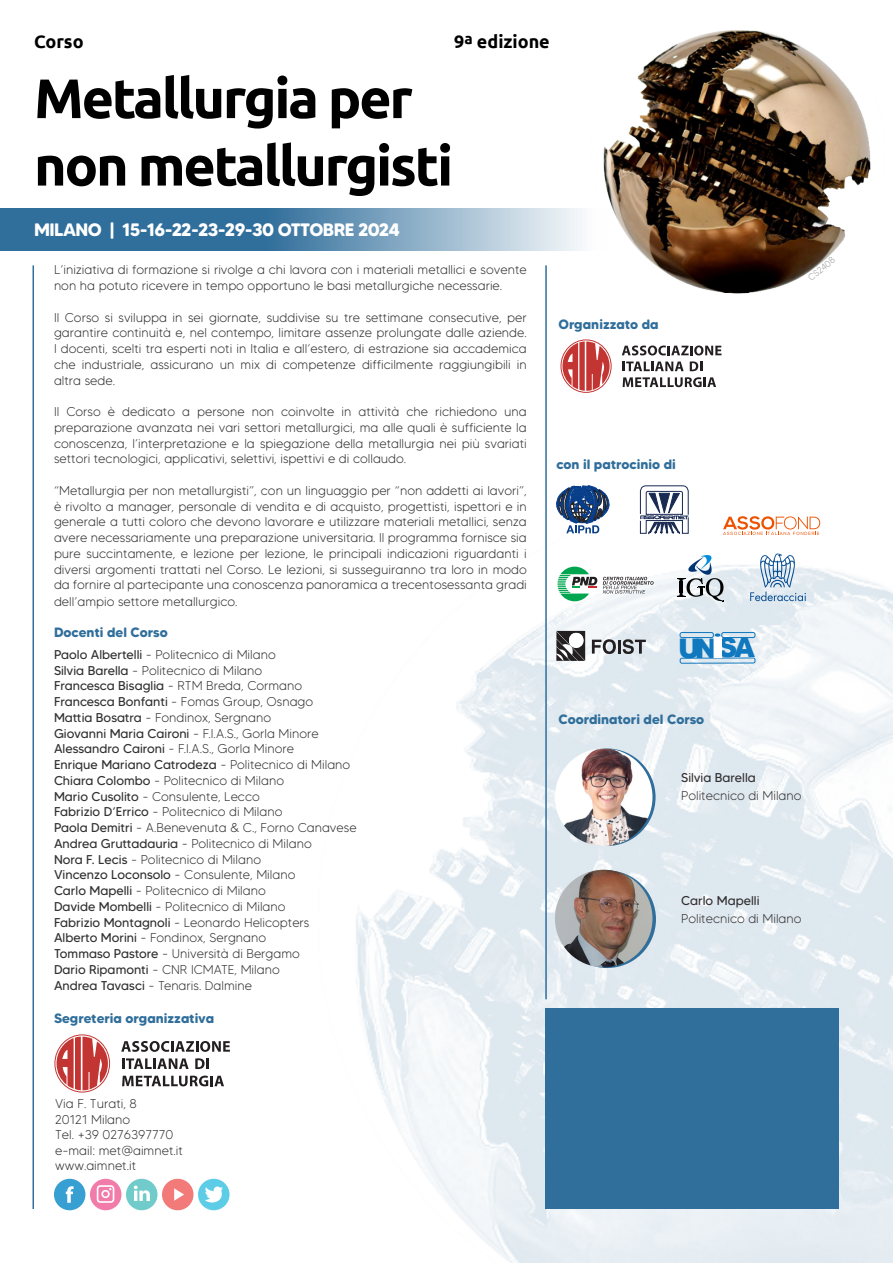
<style>
.page{position:relative;width:893px;height:1263px;background:#fff}
.page>*{position:absolute;margin:0;border:0;box-sizing:border-box;transform-origin:0 0}
.t1{font:700 55.5px/67.5px "Ubuntu";letter-spacing:-.04em;color:#000}
.t2{font:900 27px "Arial";color:#0f78be}
.t3{font:700 18px "MADE Tommy Soft";letter-spacing:-.04em;color:#fff}
.t4{font:700 18px "Ubuntu";color:#000}
.t5{font:700 13.5px "MADE Tommy Soft";color:#306e9b}
.t6{font:300 12.75px/15.8px "MADE Tommy Soft";color:#312f31;text-align:justify}
.t7{font:12.75px "MADE Tommy Soft";color:#312f31}
.s1{font-weight:400}
.s2{font-weight:300}
.s3{font-size:26.7px}
</style>
<div class="page">
<svg style="left:0;top:209px;width:582px;height:42px;background:#6492b4"></svg>
<img style="left:603px;top:30px;width:268px;height:264px">
<img style="left:356px;top:553px;width:537px;height:710px">
<svg style="left:558px;top:748px;width:98px;height:98px"></svg>
<svg style="left:558px;top:870px;width:98px;height:98px"></svg>
<svg style="left:622px;top:345px;width:99px;height:10px"></svg>
<svg style="left:623px;top:361px;width:61px;height:10px"></svg>
<svg style="left:690px;top:361px;width:12px;height:10px"></svg>
<svg style="left:623px;top:377px;width:93px;height:10px"></svg>
<svg style="left:562px;top:341px;width:48px;height:50px"></svg>
<div style="left:560px;top:339px;width:52px;height:54px;border:1px solid #c33532;border-radius:50%"></div>
<hr style="left:545px;top:265px;width:2px;height:734px;background:#306e9b">
<hr style="left:33px;top:265px;width:1px;height:944px;background:#306e9b">
<img style="left:555px;top:870px;width:97px;height:97px;border-radius:49px">
<img style="left:555px;top:748px;width:97px;height:98px;border-radius:49px">
<div style="left:545px;top:1008px;width:294px;height:201px;background:#306e9b"></div>
<div style="left:54px;top:1179px;width:31px;height:31px;background:#379fd1;border-radius:50%"></div>
<svg style="left:66px;top:1186px;width:8px;height:17px"></svg>
<svg style="left:90px;top:1179px;width:31px;height:31px"></svg>
<div style="left:97px;top:1185px;width:17px;height:18px;border:2px solid #fff;border-radius:3px"></div>
<div style="left:101px;top:1190px;width:9px;height:8px;border:2px solid #fff;border-radius:50%"></div>
<div style="left:126px;top:1179px;width:31px;height:31px;background:#70cbca;border-radius:50%"></div>
<svg style="left:134px;top:1185px;width:16px;height:16px"></svg>
<div style="left:198px;top:1179px;width:31px;height:31px;background:#5dcce7;border-radius:50%"></div>
<svg style="left:205px;top:1186px;width:18px;height:17px"></svg>
<div style="left:162px;top:1179px;width:31px;height:31px;background:#f27a78;border-radius:50%"></div>
<svg style="left:174px;top:1188px;width:10px;height:13px"></svg>
<svg style="left:121px;top:1041px;width:109px;height:11px"></svg>
<svg style="left:122px;top:1058px;width:67px;height:11px"></svg>
<svg style="left:195px;top:1058px;width:14px;height:11px"></svg>
<svg style="left:122px;top:1075px;width:102px;height:11px"></svg>
<svg style="left:57px;top:1036px;width:51px;height:54px"></svg>
<div style="left:54px;top:1034px;width:56px;height:58px;border:1px solid #c33532;border-radius:50%"></div>
<svg style="left:556px;top:485px;width:54px;height:48px"></svg>
<svg style="left:639px;top:485px;width:50px;height:49px"></svg>
<svg style="left:723px;top:516px;width:97px;height:19px"></svg>
<svg style="left:677px;top:555px;width:47px;height:47px"></svg>
<svg style="left:750px;top:554px;width:56px;height:47px"></svg>
<div style="left:680px;top:658px;width:75px;height:6px;border:1px solid #0f78be;border-radius:2px"></div>
<div style="left:680px;top:632px;width:34px;height:6px;border:1px solid #0f78be;border-radius:2px"></div>
<div style="left:721px;top:632px;width:34px;height:6px;border:1px solid #0f78be;border-radius:2px"></div>
<svg style="left:715px;top:633px;width:5px;height:4px"></svg>
<div style="left:714px;top:637px;width:7px;height:20px;background:#fff"></div>
<svg style="left:592px;top:639px;width:24px;height:15px"></svg>
<svg style="left:622px;top:639px;width:24px;height:15px"></svg>
<hr style="left:618px;top:640px;width:3px;height:14px;background:#231f20">
<svg style="left:556px;top:631px;width:29px;height:30px"></svg>
<svg style="left:557px;top:567px;width:40px;height:34px"></svg>
<svg style="left:603px;top:577px;width:51px;height:17px"></svg>
<svg style="left:808px;top:256px;width:27px;height:24px"></svg>
<h3 class="t4" style="left:34px;top:31px;width:51px">Corso</h3>
<h3 class="t4" style="left:454px;top:31px;width:97px">9<sup>a</sup> edizione</h3>
<h1 class="t1" style="left:34px;top:64px;width:421px">Metallurgia per non metallurgisti</h1>
<h3 class="t3" style="left:34px;top:218px;width:367px">MILANO | 15-16-22-23-29-30 OTTOBRE 2024</h3>
<p class="t6" style="left:54px;top:262px;width:474px">L’iniziativa di formazione si rivolge a chi lavora con i materiali metallici e sovente non ha potuto ricevere in tempo opportuno le basi metallurgiche necessarie.</p>
<p class="t6" style="left:54px;top:309px;width:474px">Il Corso si sviluppa in sei giornate, suddivise su tre settimane consecutive, per garantire continuità e, nel contempo, limitare assenze prolungate dalle aziende.<br>I docenti, scelti tra esperti noti in Italia e all’estero, di estrazione sia accademica che industriale, assicurano un mix di competenze difficilmente raggiungibili in altra sede.</p>
<p class="t6" style="left:54px;top:404px;width:474px">Il Corso è dedicato a persone non coinvolte in attività che richiedono una preparazione avanzata nei vari settori metallurgici, ma alle quali è sufficiente la conoscenza, l’interpretazione e la spiegazione della metallurgia nei più svariati settori tecnologici, applicativi, selettivi, ispettivi e di collaudo.</p>
<p class="t6" style="left:54px;top:482px;width:474px">“Metallurgia per non metallurgisti”, con un linguaggio per “non addetti ai lavori”, è rivolto a manager, personale di vendita e di acquisto, progettisti, ispettori e in generale a tutti coloro che devono lavorare e utilizzare materiali metallici, senza avere necessariamente una preparazione universitaria. Il programma fornisce sia pure succintamente, e lezione per lezione, le principali indicazioni riguardanti i diversi argomenti trattati nel Corso. Le lezioni, si susseguiranno tra loro in modo da fornire al partecipante una conoscenza panoramica a trecentosessanta gradi dell’ampio settore metallurgico.</p>
<p class="t5" style="left:54px;top:624px;width:115px">Docenti del Corso</p>
<p class="t6" style="left:54px;top:646px;width:223px"><span class="s1">Paolo Albertelli</span> - Politecnico di Milano</p>
<p class="t6" style="left:54px;top:662px;width:210px"><span class="s1">Silvia Barella</span> - Politecnico di Milano</p>
<p class="t7" style="left:54px;top:678px;width:250px">Francesca Bisaglia <span class="s2">- RTM Breda, Cormano</span></p>
<p class="t6" style="left:54px;top:694px;width:261px"><span class="s1">Francesca Bonfanti</span> - Fomas Group, Osnago</p>
<p class="t6" style="left:54px;top:709px;width:219px"><span class="s1">Mattia Bosatra</span> - Fondinox, Sergnano</p>
<p class="t6" style="left:54px;top:725px;width:266px"><span class="s1">Giovanni Maria Caironi</span> - F.I.A.S., Gorla Minore</p>
<p class="t6" style="left:54px;top:741px;width:242px"><span class="s1">Alessandro Caironi</span> - F.I.A.S., Gorla Minore</p>
<p class="t7" style="left:54px;top:757px;width:298px">Enrique Mariano Catrodeza <span class="s2">- Politecnico di Milano</span></p>
<p class="t6" style="left:54px;top:772px;width:232px"><span class="s1">Chiara Colombo</span> - Politecnico di Milano</p>
<p class="t6" style="left:54px;top:788px;width:207px"><span class="s1">Mario Cusolito</span> - Consulente, Lecco</p>
<p class="t6" style="left:54px;top:804px;width:230px"><span class="s1">Fabrizio D’Errico</span> - Politecnico di Milano</p>
<p class="t6" style="left:54px;top:820px;width:304px"><span class="s1">Paola Demitri</span> - A.Benevenuta &amp; C., Forno Canavese</p>
<p class="t6" style="left:54px;top:835px;width:259px"><span class="s1">Andrea Gruttadauria</span> - Politecnico di Milano</p>
<p class="t6" style="left:54px;top:851px;width:209px"><span class="s1">Nora F. Lecis</span> - Politecnico di Milano</p>
<p class="t6" style="left:54px;top:867px;width:243px"><span class="s1">Vincenzo Loconsolo</span> - Consulente, Milano</p>
<p class="t6" style="left:54px;top:883px;width:213px"><span class="s1">Carlo Mapelli</span> - Politecnico di Milano</p>
<p class="t6" style="left:54px;top:898px;width:233px"><span class="s1">Davide Mombelli</span> - Politecnico di Milano</p>
<p class="t6" style="left:54px;top:914px;width:257px"><span class="s1">Fabrizio Montagnoli</span> - Leonardo Helicopters</p>
<p class="t6" style="left:54px;top:930px;width:214px"><span class="s1">Alberto Morini</span> - Fondinox, Sergnano</p>
<p class="t6" style="left:54px;top:946px;width:247px"><span class="s1">Tommaso Pastore</span> - Università di Bergamo</p>
<p class="t6" style="left:54px;top:961px;width:227px"><span class="s1">Dario Ripamonti</span> - CNR ICMATE, Milano</p>
<p class="t6" style="left:54px;top:977px;width:200px"><span class="s1">Andrea Tavasci</span> - Tenaris. Dalmine</p>
<p class="t5" style="left:54px;top:1010px;width:162px">Segreteria organizzativa</p>
<p class="t6" style="left:55px;top:1096px;width:83px">Via F. Turati, 8</p>
<p class="t6" style="left:55px;top:1111px;width:77px">20121 Milano</p>
<p class="t6" style="left:55px;top:1127px;width:120px">Tel. +39 0276397770</p>
<p class="t6" style="left:55px;top:1142px;width:129px">e-mail: met@aimnet.it</p>
<p class="t6" style="left:55px;top:1157px;width:82px">www.aimnet.it</p>
<p class="t5" style="left:558px;top:316px;width:102px">Organizzato da</p>
<p class="t5" style="left:556px;top:456px;width:121px">con il patrocinio di</p>
<p class="t2" style="left:678px;top:628px;width:78px">UN <span class="s3">SA</span></p>
<p class="t5" style="left:558px;top:710px;width:147px">Coordinatori del Corso</p>
<p class="t7" style="left:681px;top:769px;width:76px">Silvia Barella</p>
<p class="t6" style="left:681px;top:787px;width:122px">Politecnico di Milano</p>
<p class="t7" style="left:681px;top:892px;width:80px">Carlo Mapelli</p>
<p class="t6" style="left:681px;top:910px;width:122px">Politecnico di Milano</p>
</div>
